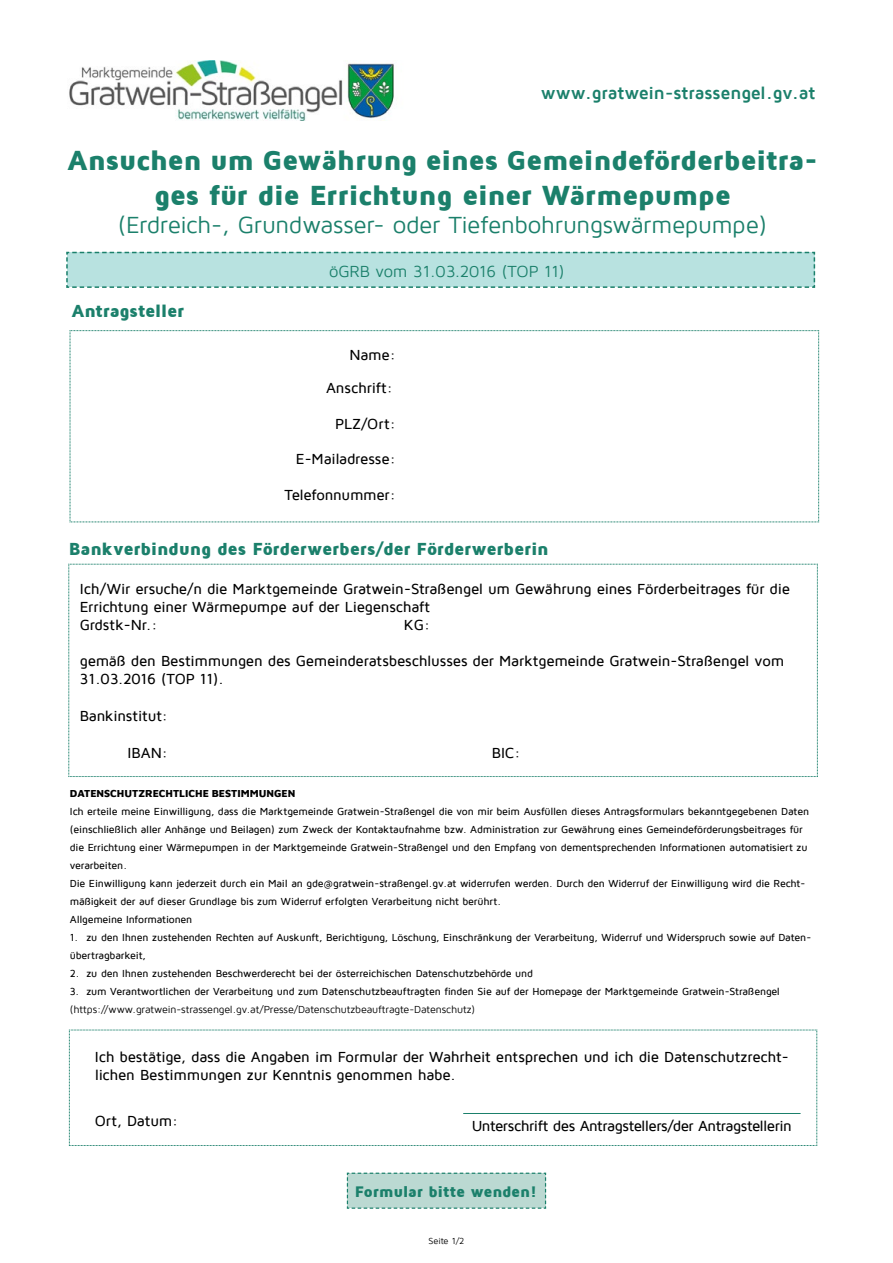
<style>
.page{position:relative;width:893px;height:1263px;background:#fff}
.page>*{position:absolute;margin:0;border:0;box-sizing:border-box;transform-origin:0 0}
.t1{font:900 28.5px/34.2px "Maven Pro";letter-spacing:-.015em;color:#1b806b;text-align:center}
.t2{font:24px "Maven Pro";letter-spacing:-.015em;color:#1b806b}
.t3{font:900 18px "Maven Pro";letter-spacing:-.015em;color:#1b806b}
.t4{font:700 18px "Maven Pro";letter-spacing:-.01em;color:#1b806b}
.t5{font:16.5px "Maven Pro";letter-spacing:-.005em;color:#1b806b}
.t6{font:900 15.75px "Maven Pro";letter-spacing:-.015em;color:#1b806b}
.t7{font:500 15px/18px "Maven Pro";letter-spacing:-.015em;color:#000}
.t8{font:500 15px "Maven Pro";letter-spacing:-.035em;color:#000}
.t9{font:500 10.5px/18px "Maven Pro";letter-spacing:-.015em;color:#000}
.t10{font:800 10.5px "Maven Pro";color:#000}
.t11{font:9px "Maven Pro";letter-spacing:-.015em;color:#000}
.s1{font-weight:400}
</style>
<div class="page">
<svg style="left:66px;top:251px;width:750px;height:37px;background:#b2dedb"></svg>
<svg style="left:68px;top:564px;width:750px;height:213px"></svg>
<svg style="left:70px;top:330px;width:749px;height:192px"></svg>
<svg style="left:346px;top:1172px;width:201px;height:37px;background:#b6d6cf"></svg>
<svg style="left:69px;top:1030px;width:748px;height:116px"></svg>
<hr style="left:463px;top:1113px;width:337px;height:1px;background:#1b806b">
<img style="left:69px;top:60px;width:325px;height:60px">
<p class="t4" style="left:541px;top:83px;width:276px">www.gratwein-strassengel.gv.at</p>
<p class="t1" style="left:67px;top:144px;width:752px">Ansuchen um Gewährung eines Gemeindeförderbeitra&shy;ges für die Errichtung einer Wärmepumpe</p>
<p class="t2" style="left:118px;top:213px;width:651px">(Erdreich-, Grundwasser- oder Tiefenbohrungswärmepumpe)</p>
<p class="t5" style="left:329px;top:263px;width:237px">öGRB vom 31.03.2016 (TOP 11)</p>
<p class="t3" style="left:71px;top:301px;width:114px">Antragsteller</p>
<p class="t7" style="left:350px;top:346px;width:48px">Name:</p>
<p class="t7" style="left:326px;top:379px;width:68px">Anschrift:</p>
<p class="t7" style="left:335px;top:415px;width:62px">PLZ/Ort:</p>
<p class="t7" style="left:296px;top:450px;width:101px">E-Mailadresse:</p>
<p class="t7" style="left:284px;top:486px;width:113px">Telefonnummer:</p>
<p class="t3" style="left:69px;top:539px;width:481px">Bankverbindung des Förderwerbers/der Förderwerberin</p>
<p class="t7" style="left:80px;top:580px;width:712px">Ich/Wir ersuche/n die Marktgemeinde Gratwein-Straßengel um Gewährung eines Förderbeitrages für die<br>Errichtung einer Wärmepumpe auf der Liegenschaft</p>
<p class="t7" style="left:80px;top:616px;width:79px">Grdstk-Nr.:</p>
<p class="t7" style="left:404px;top:616px;width:28px">KG:</p>
<p class="t7" style="left:80px;top:652px;width:706px">gemäß den Bestimmungen des Gemeinderatsbeschlusses der Marktgemeinde Gratwein-Straßengel vom<br>31.03.2016 (TOP 11).</p>
<p class="t7" style="left:80px;top:707px;width:90px">Bankinstitut:</p>
<p class="t7" style="left:127px;top:744px;width:42px">IBAN:</p>
<p class="t7" style="left:492px;top:744px;width:30px">BIC:</p>
<p class="t10" style="left:70px;top:786px;width:227px">DATENSCHUTZRECHTLICHE BESTIMMUNGEN</p>
<p class="t9" style="left:70px;top:803px;width:741px">Ich erteile meine Einwilligung, dass die Marktgemeinde Gratwein-Straßengel die von mir beim Ausfüllen dieses Antragsformulars bekanntgegebenen Daten (einschließlich aller Anhänge und Beilagen) zum Zweck der Kontaktaufnahme bzw. Administration zur Gewährung eines Gemeindeförderungsbeitrages für die Errichtung einer Wärmepumpen in der Marktgemeinde Gratwein-Straßengel und den Empfang von dementsprechenden Informationen automatisiert zu verarbeiten.</p>
<p class="t9" style="left:70px;top:875px;width:737px">Die Einwilligung kann jederzeit durch ein Mail an gde@gratwein-straßengel.gv.at widerrufen werden. Durch den Widerruf der Einwilligung wird die Recht&shy;mäßigkeit der auf dieser Grundlage bis zum Widerruf erfolgten Verarbeitung nicht berührt.</p>
<p class="t9" style="left:70px;top:911px;width:124px">Allgemeine Informationen</p>
<p class="t9" style="left:70px;top:929px;width:743px">1. zu den Ihnen zustehenden Rechten auf Auskunft, Berichtigung, Löschung, Einschränkung der Verarbeitung, Widerruf und Widerspruch sowie auf Daten&shy;übertragbarkeit,</p>
<p class="t9" style="left:70px;top:965px;width:465px">2. zu den Ihnen zustehenden Beschwerderecht bei der österreichischen Datenschutzbehörde und</p>
<p class="t9" style="left:70px;top:983px;width:712px">3. zum Verantwortlichen der Verarbeitung und zum Datenschutzbeauftragten finden Sie auf der Homepage der Marktgemeinde Gratwein-Straßengel <span class="s1">(https://www.gratwein-strassengel.gv.at/Presse/Datenschutzbeauftragte-Datenschutz)</span></p>
<p class="t7" style="left:95px;top:1048px;width:695px">Ich bestätige, dass die Angaben im Formular der Wahrheit entsprechen und ich die Datenschutzrecht&shy;lichen Bestimmungen zur Kenntnis genommen habe.</p>
<p class="t8" style="left:472px;top:1118px;width:322px">Unterschrift des Antragstellers/der Antragstellerin</p>
<p class="t7" style="left:95px;top:1112px;width:85px">Ort, Datum:</p>
<p class="t6" style="left:355px;top:1183px;width:184px">Formular bitte wenden!</p>
<p class="t11" style="left:429px;top:1236px;width:37px">Seite 1/2</p>
</div>
